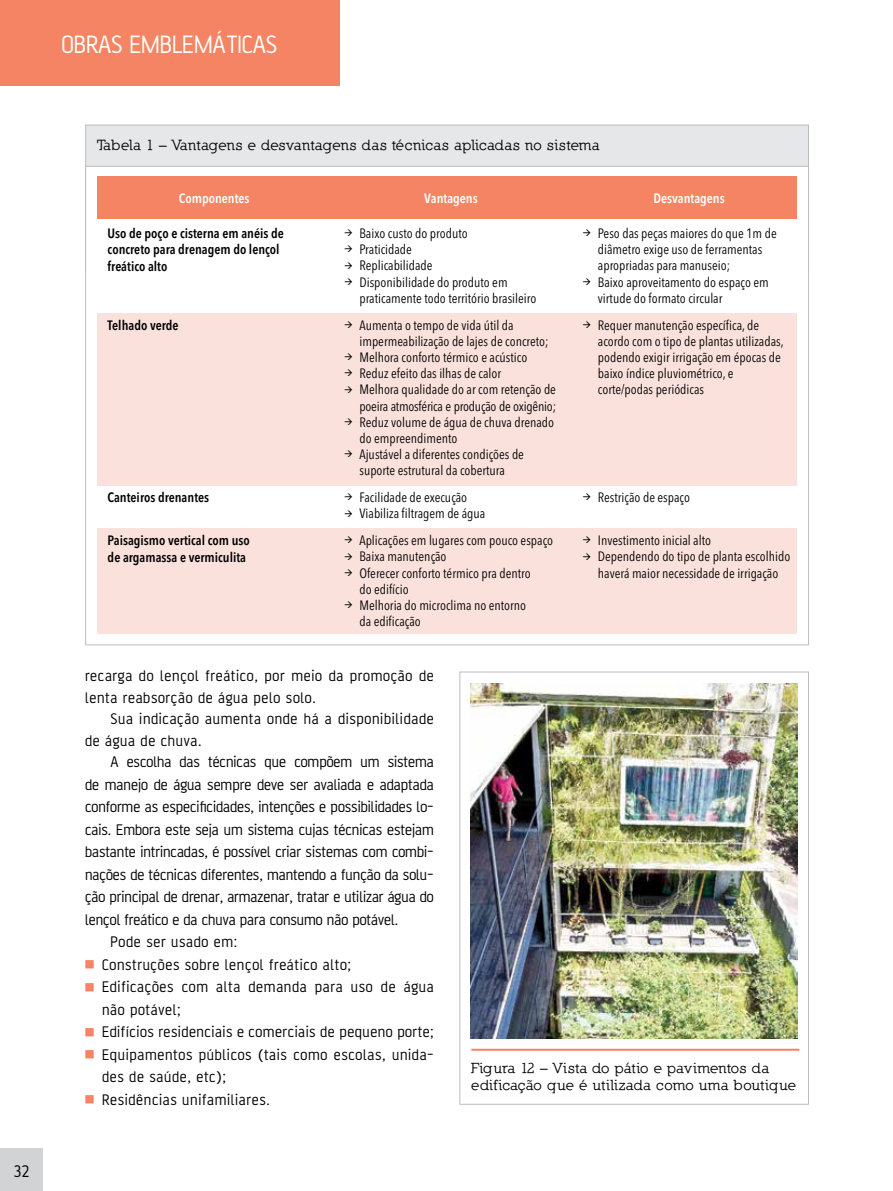
<style>
.page{position:relative;width:893px;height:1191px;background:#fff}
.page>*{position:absolute;margin:0;border:0;box-sizing:border-box;transform-origin:0 0}
.t1{font:27px "AF Battersea";color:#fff}
.t2{font:18px "AF Battersea";color:#000}
.t3{font:16.5px "AF Battersea";color:#000}
.t4{font:16.5px/21.5px "AF Battersea";letter-spacing:.04em;color:#000}
.t5{font:16.5px "AF Battersea";letter-spacing:.03em;color:#000}
.t6{font:700 15px "Nilland";letter-spacing:.02em;color:#000}
.t7{font:700 14.85px/17px "Nilland";letter-spacing:.015em;color:#000}
.t8{font:condensed 13.5px/16.2px "Avenir Next LT Pro";color:#000}
.t9{font:600 condensed 13.5px/16.2px "Avenir Next LT Pro";color:#000}
.t10{font:600 condensed 13.5px "Avenir Next LT Pro";color:#fff}
.s1{color:#f58465}
</style>
<div class="page">
<div style="left:0;top:1148px;width:43px;height:43px;background:#d1d3d4"></div>
<div style="left:0;top:0;width:340px;height:85px;background:#f58465"></div>
<div style="left:86px;top:125px;width:722px;height:146px;background:#e6e7e8"></div>
<div style="left:86px;top:166px;width:722px;height:479px;background:#fff"></div>
<div style="left:97px;top:176px;width:699px;height:43px;background:#f58465"></div>
<div style="left:97px;top:313px;width:699px;height:173px;background:#fbe1db"></div>
<div style="left:97px;top:528px;width:699px;height:106px;background:#fbe1db"></div>
<div style="left:460px;top:672px;width:349px;height:432px;border:1px solid #bbbdc0"></div>
<svg style="left:471px;top:1048px;width:328px;height:2px"></svg>
<img style="left:471px;top:684px;width:327px;height:354px">
<h1 class="t1" style="left:61px;top:30px;width:217px">obras emblemáticas</h1>
<h2 class="t2" style="left:14px;top:1161px;width:18px">32</h2>
<p class="t6" style="left:97px;top:136px;width:504px">Tabela 1 – Vantagens e desvantagens das técnicas aplicadas no sistema</p>
<p class="t10" style="left:179px;top:190px;width:72px">Componentes</p>
<p class="t10" style="left:424px;top:190px;width:55px">Vantagens</p>
<p class="t10" style="left:653px;top:190px;width:73px">Desvantagens</p>
<p class="t9" style="left:108px;top:225px;width:178px">Uso de poço e cisterna em anéis de concreto para drenagem do lençol freático alto</p>
<p class="t8" style="left:344px;top:225px;width:125px">→ Baixo custo do produto</p>
<p class="t8" style="left:344px;top:241px;width:69px">→ Praticidade</p>
<p class="t8" style="left:344px;top:257px;width:90px">→ Replicabilidade</p>
<p class="t8" style="left:359px;top:274px;width:179px;text-indent:-15px">→ Disponibilidade do produto em praticamente todo território brasileiro</p>
<p class="t8" style="left:359px;top:317px;width:191px;text-indent:-15px">→ Aumenta o tempo de vida útil da impermeabilização de lajes de concreto;</p>
<p class="t8" style="left:344px;top:349px;width:185px">→ Melhora conforto térmico e acústico</p>
<p class="t8" style="left:344px;top:365px;width:159px">→ Reduz efeito das ilhas de calor</p>
<p class="t8" style="left:344px;top:381px;width:214px;text-align:right">→ Melhora qualidade do ar com retenção de poeira atmosférica e produção de oxigênio;</p>
<p class="t8" style="left:359px;top:414px;width:196px;text-indent:-15px">→ Reduz volume de água de chuva drenado do empreendimento</p>
<p class="t8" style="left:344px;top:446px;width:181px;text-align:center">→ Ajustável a diferentes condições de suporte estrutural da cobertura</p>
<p class="t8" style="left:344px;top:489px;width:125px">→ Facilidade de execução</p>
<p class="t8" style="left:344px;top:505px;width:143px">→ Viabiliza filtragem de água</p>
<p class="t8" style="left:344px;top:532px;width:211px">→ Aplicações em lugares com pouco espaço</p>
<p class="t8" style="left:344px;top:548px;width:104px">→ Baixa manutenção</p>
<p class="t8" style="left:359px;top:564px;width:173px;text-indent:-15px">→ Oferecer conforto térmico pra dentro do edifício</p>
<p class="t8" style="left:359px;top:597px;width:168px;text-indent:-15px">→ Melhoria do microclima no entorno da edificação</p>
<p class="t8" style="left:598px;top:225px;width:180px;text-indent:-15px">→ Peso das peças maiores do que 1m de diâmetro exige uso de ferramentas apropriadas para manuseio;</p>
<p class="t8" style="left:598px;top:274px;width:172px;text-indent:-15px">→ Baixo aproveitamento do espaço em virtude do formato circular</p>
<p class="t8" style="left:598px;top:317px;width:187px;text-indent:-15px">→ Requer manutenção específica, de acordo com o tipo de plantas utilizadas, podendo exigir irrigação em épocas de baixo índice pluviométrico, e corte/podas periódicas</p>
<p class="t9" style="left:108px;top:317px;width:72px">Telhado verde</p>
<p class="t8" style="left:583px;top:489px;width:109px">→ Restrição de espaço</p>
<p class="t8" style="left:583px;top:532px;width:130px">→ Investimento inicial alto</p>
<p class="t8" style="left:583px;top:548px;width:209px;text-align:center">→ Dependendo do tipo de planta escolhido haverá maior necessidade de irrigação</p>
<p class="t9" style="left:108px;top:489px;width:103px">Canteiros drenantes</p>
<p class="t9" style="left:108px;top:532px;width:144px">Paisagismo vertical com uso de argamassa e vermiculita</p>
<p class="t4" style="left:85px;top:665px;width:350px">recarga do lençol freático, por meio da promoção de lenta reabsorção de água pelo solo.</p>
<p class="t4" style="left:85px;top:708px;width:350px;text-indent:26px">Sua indicação aumenta onde há a disponibilidade de água de chuva.</p>
<p class="t3" style="left:111px;top:753px;width:325px">A escolha das técnicas que compõem um sistema</p>
<p class="t3" style="left:85px;top:775px;width:350px">de manejo de água sempre deve ser avaliada e adaptada</p>
<p class="t3" style="left:85px;top:798px;width:350px">conforme as especificidades, intenções e possibilidades lo-</p>
<p class="t3" style="left:85px;top:820px;width:350px">cais. Embora este seja um sistema cujas técnicas estejam</p>
<p class="t3" style="left:85px;top:843px;width:350px">bastante intrincadas, é possível criar sistemas com combi-</p>
<p class="t3" style="left:85px;top:865px;width:350px">nações de técnicas diferentes, mantendo a função da solu-</p>
<p class="t3" style="left:85px;top:888px;width:350px">ção principal de drenar, armazenar, tratar e utilizar água do</p>
<p class="t3" style="left:85px;top:910px;width:315px">lençol freático e da chuva para consumo não potável.</p>
<p class="t3" style="left:111px;top:933px;width:128px">Pode ser usado em:</p>
<p class="t3" style="left:85px;top:955px;width:268px"><span class="s1">■</span> Construções sobre lençol freático alto;</p>
<p class="t4" style="left:102px;top:975px;width:333px;line-height:22.5px;text-indent:-17px"><span class="s1">■</span> Edificações com alta demanda para uso de água não potável;</p>
<p class="t5" style="left:85px;top:1023px;width:350px"><span class="s1">■</span> Edifícios residenciais e comerciais de pequeno porte;</p>
<p class="t4" style="left:102px;top:1043px;width:333px;line-height:22.5px;text-indent:-17px"><span class="s1">■</span> Equipamentos públicos (tais como escolas, unida&shy;des de saúde, etc);</p>
<p class="t3" style="left:85px;top:1090px;width:186px"><span class="s1">■</span> Residências unifamiliares.</p>
<p class="t7" style="left:471px;top:1059px;width:326px">Figura 12 – Vista do pátio e pavimentos da edificação que é utilizada como uma boutique</p>
</div>
